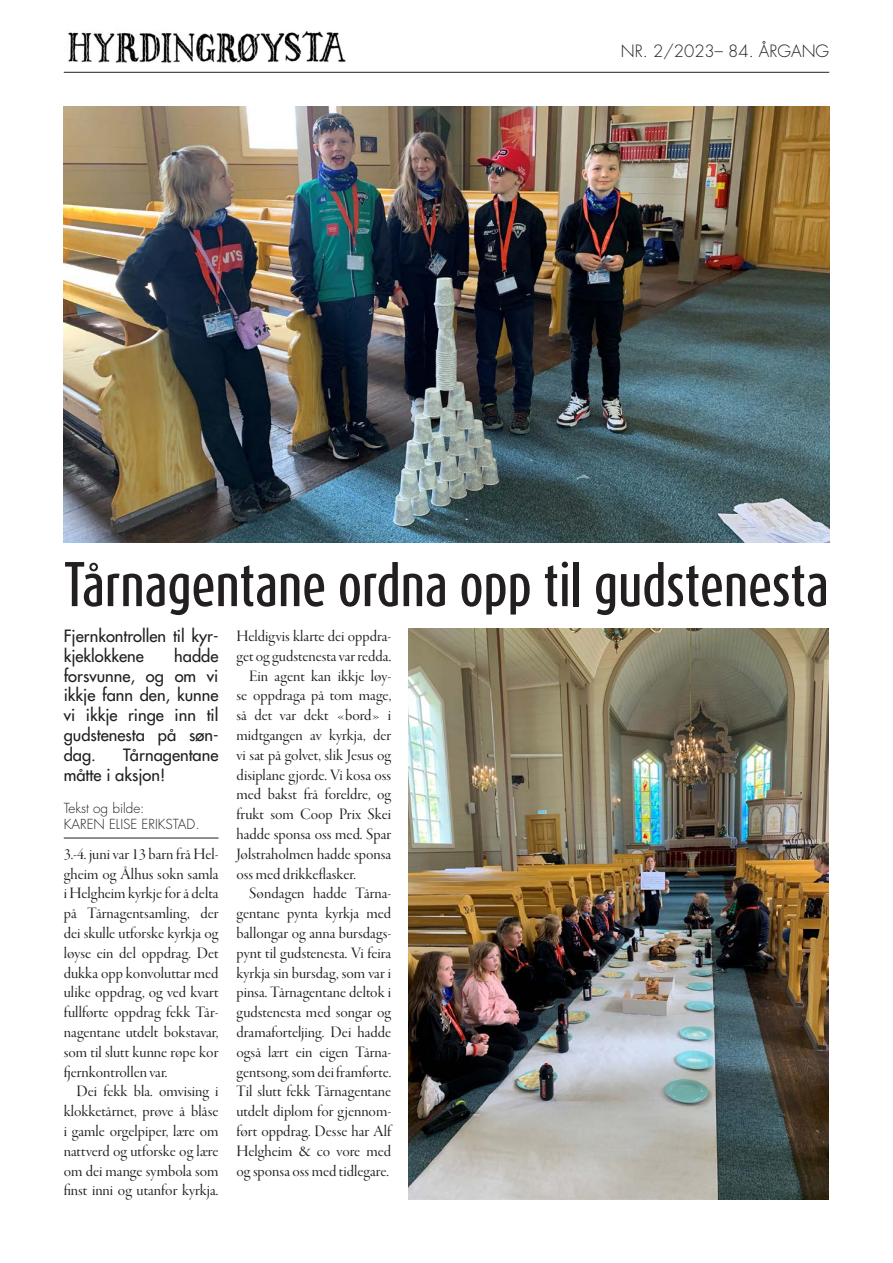
<style>
.page{position:relative;width:893px;height:1263px;background:#fff}
.page>*{position:absolute;margin:0;border:0;box-sizing:border-box;transform-origin:0 0}
.t1{font:500 52.5px "Dax Compact Pro";letter-spacing:-.01em;color:#231f20}
.t2{font:16.5px/19.8px "Garamond Premr Pro Disp";color:#231f20;text-align:justify}
.t3{font:500 16.5px/19.8px "Futura Std";color:#231f20}
.t4{font:300 16.5px "Futura Std";color:#231f20}
.t5{font:300 13.5px/16.2px "Futura Std";color:#231f20}
</style>
<div class="page">
<hr style="left:64px;top:72px;width:765px;height:1px;background:#231f20">
<img style="left:68px;top:29px;width:278px;height:34px">
<hr style="left:64px;top:838px;width:154px;height:1px;background:#231f20">
<img style="left:64px;top:106px;width:765px;height:436px">
<img style="left:408px;top:628px;width:420px;height:571px">
<p class="t4" style="left:621px;top:41px;width:210px">NR. 2/2023– 84. ÅRGANG</p>
<h1 class="t1" style="left:64px;top:550px;width:767px">Tårnagentane ordna opp til gudstenesta</h1>
<p class="t3" style="left:64px;top:626px;width:156px">Fjernkontrollen til kyr&shy;kjeklokkene</p>
<p class="t2" style="left:236px;top:627px;width:156px">Heldigvis klarte dei oppdra-</p>
<p class="t2" style="left:236px;top:646px;width:156px">get og gudstenesta var redda.</p>
<p class="t2" style="left:249px;top:666px;width:143px">Ein agent kan ikkje løy-</p>
<p class="t2" style="left:236px;top:686px;width:156px">se oppdraga på tom mage,</p>
<p class="t2" style="left:236px;top:706px;width:156px">så det var dekt «bord» i</p>
<p class="t2" style="left:236px;top:726px;width:156px">midtgangen av kyrkja, der</p>
<p class="t2" style="left:236px;top:745px;width:156px">vi sat på golvet, slik Jesus og</p>
<p class="t2" style="left:236px;top:765px;width:156px">disiplane gjorde. Vi kosa oss</p>
<p class="t2" style="left:236px;top:785px;width:156px">med bakst frå foreldre, og</p>
<p class="t2" style="left:236px;top:805px;width:156px">frukt som Coop Prix Skei</p>
<p class="t2" style="left:236px;top:825px;width:156px">hadde sponsa oss med. Spar</p>
<p class="t2" style="left:236px;top:844px;width:156px">Jølstraholmen hadde sponsa</p>
<p class="t2" style="left:236px;top:864px;width:121px">oss med drikkeflasker.</p>
<p class="t2" style="left:249px;top:884px;width:143px">Søndagen hadde Tårna-</p>
<p class="t2" style="left:236px;top:904px;width:156px">gentane pynta kyrkja med</p>
<p class="t2" style="left:236px;top:924px;width:156px">ballongar og anna bursdags-</p>
<p class="t2" style="left:236px;top:943px;width:156px">pynt til gudstenesta. Vi feira</p>
<p class="t2" style="left:236px;top:963px;width:156px">kyrkja sin bursdag, som var i</p>
<p class="t2" style="left:236px;top:983px;width:156px">pinsa. Tårnagentane deltok i</p>
<p class="t2" style="left:236px;top:1003px;width:156px">gudstenesta med songar og</p>
<p class="t2" style="left:236px;top:1023px;width:156px">dramaforteljing. Dei hadde</p>
<p class="t2" style="left:236px;top:1042px;width:156px">også lært ein eigen Tårna-</p>
<p class="t2" style="left:236px;top:1062px;width:156px">gentsong, som dei framførte.</p>
<p class="t2" style="left:236px;top:1082px;width:156px">Til slutt fekk Tårnagentane</p>
<p class="t2" style="left:236px;top:1102px;width:156px">utdelt diplom for gjennom-</p>
<p class="t2" style="left:236px;top:1122px;width:156px">ført oppdrag. Desse har Alf</p>
<p class="t2" style="left:236px;top:1141px;width:156px">Helgheim &amp; co vore med</p>
<p class="t2" style="left:236px;top:1161px;width:154px">og sponsa oss med tidlegare.</p>
<p class="t3" style="left:64px;top:646px;width:156px;text-align:justify;text-indent:111px">hadde forsvunne, og om vi ikkje fann den, kunne vi ikkje ringe inn til gudstenesta på søn&shy;dag.</p>
<p class="t3" style="left:64px;top:745px;width:156px;text-indent:59px">Tårnagentane måtte i aksjon!</p>
<p class="t5" style="left:64px;top:800px;width:137px">Tekst og bilde:<br>KAREN ELISE ERIKSTAD.</p>
<p class="t2" style="left:64px;top:844px;width:156px">3.-4. juni var 13 barn frå Hel&shy;gheim og Ålhus sokn samla i Helgheim kyrkje for å delta på Tårnagentsamling, der dei skulle utforske kyrkja og løyse ein del oppdrag. Det dukka opp konvoluttar med ulike oppdrag, og ved kvart fullførte oppdrag fekk Tår&shy;nagentane utdelt bokstavar, som til slutt kunne røpe kor fjernkontrollen var.</p>
<p class="t2" style="left:64px;top:1082px;width:156px;text-indent:13px">Dei fekk bla. omvising i klokketårnet, prøve å blåse i gamle orgelpiper, lære om nattverd og utforske og lære om dei mange symbola som finst inni og utanfor kyrkja.</p>
</div>
